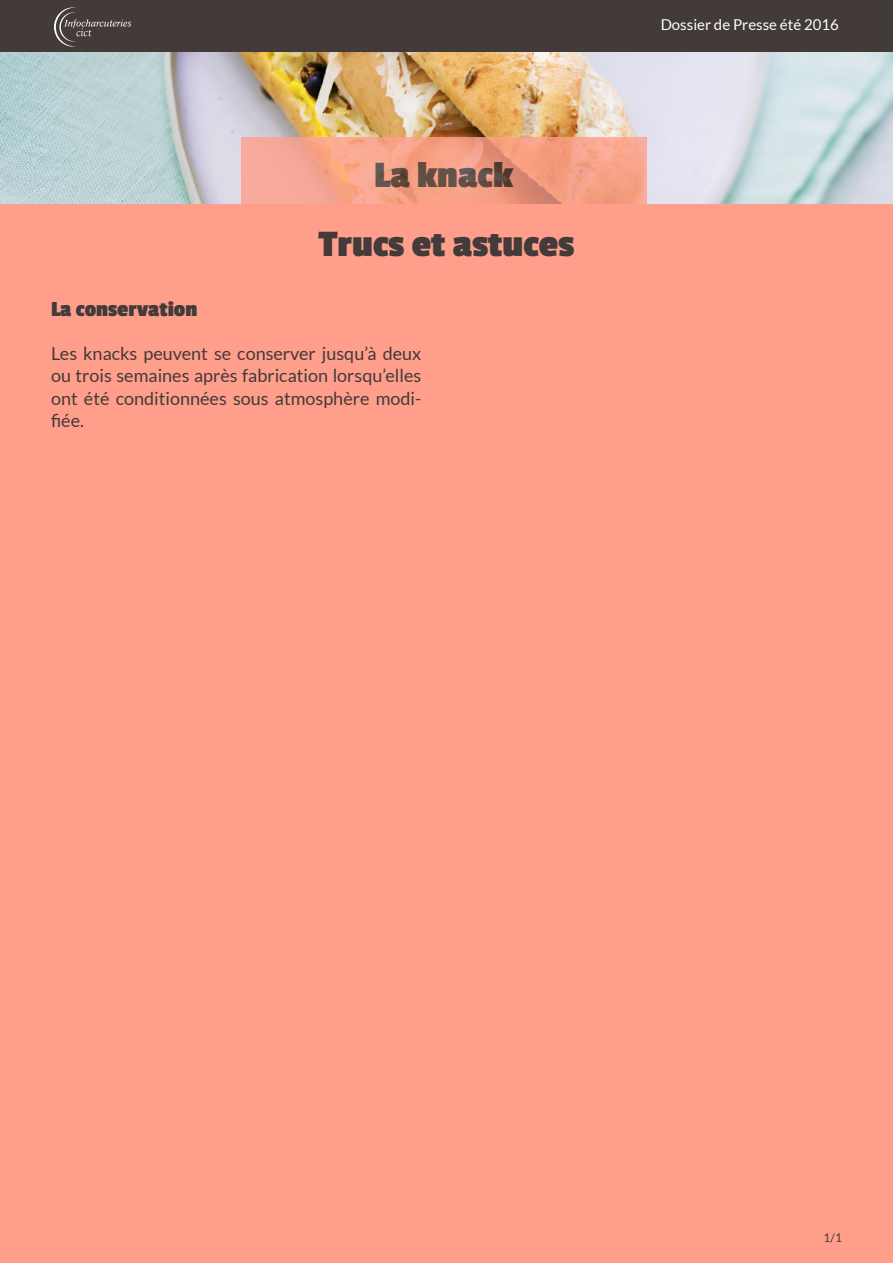
<style>
.page{position:relative;width:893px;height:1263px;background:#fff}
.page>*{position:absolute;margin:0;border:0;box-sizing:border-box;transform-origin:0 0}
.t1{font:700 39px "Passion One";color:#433a3a}
.t2{font:700 22.5px "Passion One";color:#433a3a}
.t3{font:18px/22.5px "Lato";color:#433a3a;text-align:justify}
.t4{font:15px "Lato";color:#fff}
.t5{font:12px "Lato";color:#433a3a}
</style>
<div class="page">
<img style="left:0;top:51px;width:893px;height:153px">
<div style="left:0;top:204px;width:893px;height:1059px;background:#ff9f8b"></div>
<div style="left:0;top:0;width:893px;height:51px;background:#433a3a"></div>
<svg style="left:54px;top:7px;width:77px;height:40px"></svg>
<svg style="left:241px;top:138px;width:405px;height:66px;background:#f4a189"></svg>
<h1 class="t1" style="left:374px;top:155px;width:140px">La knack</h1>
<h1 class="t1" style="left:319px;top:224px;width:257px">Trucs et astuces</h1>
<p class="t2" style="left:51px;top:298px;width:148px">La conservation</p>
<p class="t3" style="left:51px;top:342px;width:372px">Les knacks peuvent se conserver jusqu’à deux ou trois semaines après fabrication lorsqu’elles ont été conditionnées sous atmosphère modi&shy;fiée.</p>
<p class="t4" style="left:661px;top:16px;width:180px">Dossier de Presse été 2016</p>
<p class="t5" style="left:823px;top:1231px;width:20px">1/1</p>
</div>
